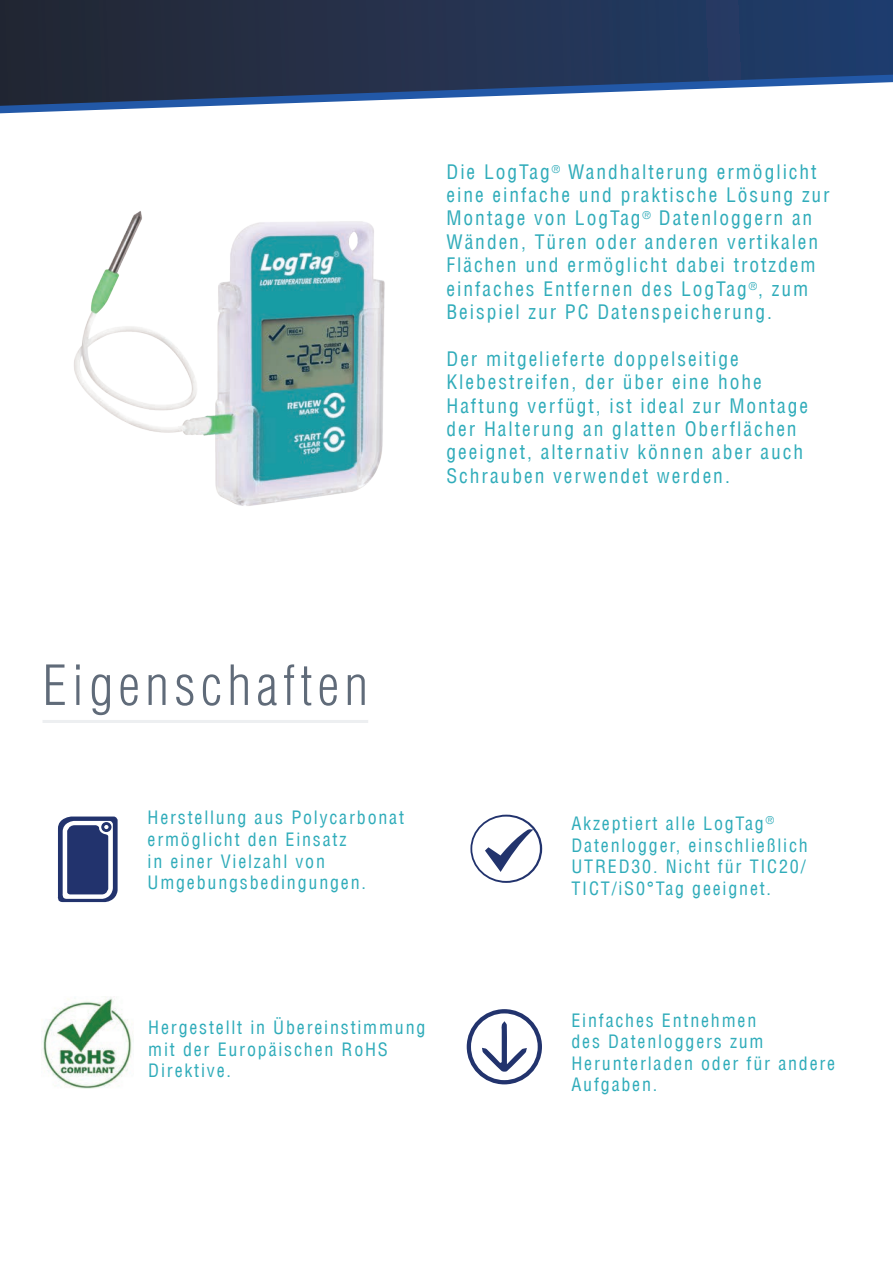
<style>
.page{position:relative;width:893px;height:1263px;background:#fff}
.page>*{position:absolute;margin:0;border:0;box-sizing:border-box;transform-origin:0 0}
.t1{font:300 condensed 54px "Helvetica LT";letter-spacing:.1em;color:#606b79}
.t2{font:condensed 19.5px/23.4px "Helvetica LT";letter-spacing:.1em;color:#30acba}
.t3{font:condensed 18px/21.6px "Helvetica LT";letter-spacing:.1em;color:#30acba}
</style>
<div class="page">
<svg style="left:0;top:106px;width:208px;height:7px"></svg>
<svg style="left:0;top:0;width:893px;height:106px;background:#354562"></svg>
<hr style="left:43px;top:720px;width:325px;height:3px;background:#edeff1">
<svg style="left:470px;top:815px;width:72px;height:68px"></svg>
<div style="left:472px;top:816px;width:68px;height:65px;background:#fff;border-radius:50%"></div>
<svg style="left:485px;top:829px;width:48px;height:43px"></svg>
<svg style="left:57px;top:816px;width:61px;height:86px"></svg>
<div style="left:467px;top:1009px;width:75px;height:75px;background:#22336d;border-radius:50%"></div>
<div style="left:471px;top:1013px;width:67px;height:67px;background:#fff;border-radius:50%"></div>
<svg style="left:482px;top:1021px;width:45px;height:51px"></svg>
<img style="left:74px;top:211px;width:311px;height:295px">
<img style="left:42px;top:996px;width:90px;height:93px">
<p class="t2" style="left:446px;top:160px;width:385px">Die LogTag<sup>®</sup> Wandhalterung ermöglicht eine einfache und praktische Lösung zur Montage von LogTag<sup>®</sup> Datenloggern an Wänden, Türen oder anderen vertikalen Flächen und ermöglicht dabei trotzdem einfaches Entfernen des LogTag<sup>®</sup>, zum Beispiel zur PC Datenspeicherung.</p>
<p class="t2" style="left:446px;top:347px;width:363px">Der mitgelieferte doppelseitige Klebestreifen, der über eine hohe Haftung verfügt, ist ideal zur Montage der Halterung an glatten Oberflächen geeignet, alternativ können aber auch Schrauben verwendet werden.</p>
<h1 class="t1" style="left:43px;top:652px;width:327px">Eigenschaften</h1>
<p class="t3" style="left:148px;top:807px;width:258px">Herstellung aus Polycarbonat ermöglicht den Einsatz<br>in einer Vielzahl von<br>Umgebungsbedingungen.</p>
<p class="t3" style="left:148px;top:1017px;width:279px">Hergestellt in Übereinstimmung mit der Europäischen RoHS<br>Direktive.</p>
<p class="t3" style="left:571px;top:812px;width:238px">Akzeptiert alle LogTag<sup>®<br></sup>Datenlogger, einschließlich<br>UTRED30. Nicht für TIC20/<br>TICT/iS0°Tag geeignet.</p>
<p class="t3" style="left:571px;top:1009px;width:265px">Einfaches Entnehmen<br>des Datenloggers zum<br>Herunterladen oder für andere<br>Aufgaben.</p>
</div>
